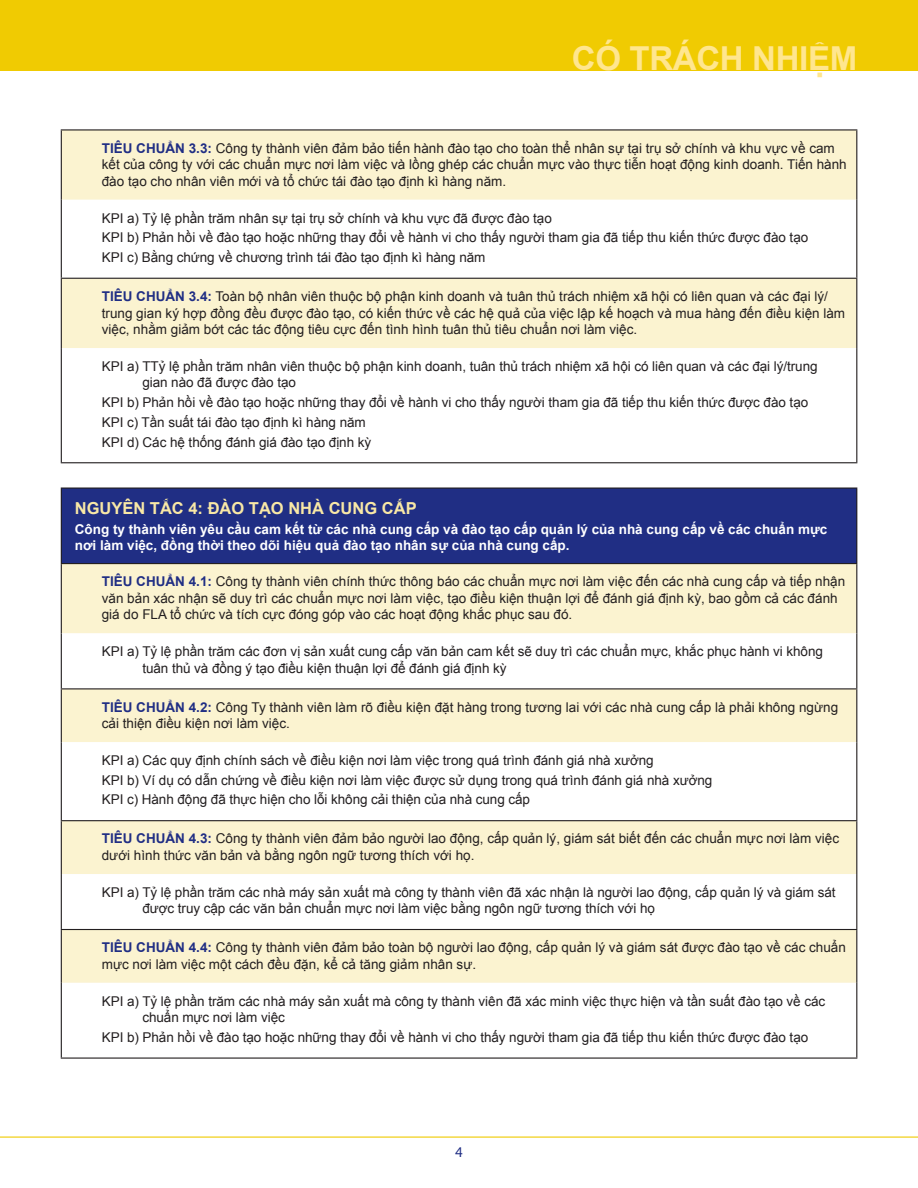
<style>
.page{position:relative;width:918px;height:1188px;background:#fff}
.page>*{position:absolute;margin:0;border:0;box-sizing:border-box;transform-origin:0 0}
.t1{font:700 33px "Arial";letter-spacing:-.01em;color:#ffe68f}
.t2{font:700 16.5px "Arial";color:#f9e8a6}
.t3{font:13.5px/16.5px "Arial";letter-spacing:-.005em;color:#231f20}
.t4{font:700 13.5px/16.5px "Arial";color:#fff}
.t5{font:13.5px "Lucida Sans";color:#202e84}
.s1{font-weight:700;color:#202e84}
</style>
<div class="page">
<div style="left:0;top:0;width:918px;height:71px;background:#f0cb02"></div>
<hr style="left:0;top:1137px;width:918px;height:1px;background:#f0cb02">
<div style="left:62px;top:131px;width:794px;height:69px;background:#fbf3d0"></div>
<div style="left:62px;top:277px;width:794px;height:71px;background:#fbf3d0"></div>
<hr style="left:61px;top:200px;width:1px;height:78px;background:#231f20">
<hr style="left:856px;top:200px;width:1px;height:78px;background:#231f20">
<hr style="left:61px;top:348px;width:1px;height:114px;background:#231f20">
<hr style="left:856px;top:348px;width:1px;height:114px;background:#231f20">
<hr style="left:61px;top:129px;width:796px;height:2px;background:#231f20">
<hr style="left:61px;top:131px;width:1px;height:69px;background:#231f20">
<hr style="left:856px;top:131px;width:1px;height:69px;background:#231f20">
<hr style="left:61px;top:278px;width:796px;height:1px;background:#231f20">
<hr style="left:61px;top:279px;width:1px;height:69px;background:#231f20">
<hr style="left:856px;top:279px;width:1px;height:69px;background:#231f20">
<hr style="left:61px;top:462px;width:796px;height:1px;background:#231f20">
<div style="left:61px;top:488px;width:796px;height:76px;background:#202e84"></div>
<div style="left:62px;top:564px;width:794px;height:69px;background:#fbf3d0"></div>
<svg style="left:62px;top:689px;width:794px;height:369px"></svg>
<hr style="left:61px;top:488px;width:796px;height:1px;background:#231f20">
<hr style="left:61px;top:489px;width:1px;height:74px;background:#231f20">
<hr style="left:61px;top:633px;width:1px;height:55px;background:#231f20">
<hr style="left:856px;top:633px;width:1px;height:55px;background:#231f20">
<hr style="left:61px;top:742px;width:1px;height:78px;background:#231f20">
<hr style="left:856px;top:742px;width:1px;height:78px;background:#231f20">
<hr style="left:61px;top:874px;width:1px;height:55px;background:#231f20">
<hr style="left:856px;top:874px;width:1px;height:55px;background:#231f20">
<hr style="left:61px;top:983px;width:1px;height:75px;background:#231f20">
<hr style="left:856px;top:983px;width:1px;height:75px;background:#231f20">
<hr style="left:61px;top:563px;width:796px;height:1px;background:#231f20">
<hr style="left:61px;top:564px;width:1px;height:69px;background:#231f20">
<hr style="left:856px;top:564px;width:1px;height:69px;background:#231f20">
<hr style="left:61px;top:688px;width:796px;height:1px;background:#231f20">
<hr style="left:61px;top:689px;width:1px;height:53px;background:#231f20">
<hr style="left:856px;top:689px;width:1px;height:53px;background:#231f20">
<hr style="left:61px;top:820px;width:796px;height:1px;background:#231f20">
<hr style="left:61px;top:821px;width:1px;height:53px;background:#231f20">
<hr style="left:856px;top:821px;width:1px;height:53px;background:#231f20">
<hr style="left:61px;top:929px;width:796px;height:1px;background:#231f20">
<hr style="left:61px;top:930px;width:1px;height:53px;background:#231f20">
<hr style="left:856px;top:930px;width:1px;height:53px;background:#231f20">
<hr style="left:61px;top:1058px;width:796px;height:1px;background:#231f20">
<hr style="left:856px;top:489px;width:1px;height:74px;background:#231f20">
<h1 class="t1" style="left:572px;top:37px;width:287px">Có trách nhiệm</h1>
<p class="t3" style="left:102px;top:140px;width:746px"><span class="s1">Tiêu Chuẩn 3.3:</span> Công ty thành viên đảm bảo tiến hành đào tạo cho toàn thể nhân sự tại trụ sở chính và khu vực về cam kết của công ty với các chuẩn mực nơi làm việc và lồng ghép các chuẩn mực vào thực tiễn hoạt động kinh doanh. Tiến hành đào tạo cho nhân viên mới và tổ chức tái đào tạo định kì hàng năm.</p>
<p class="t3" style="left:102px;top:208px;width:708px;line-height:19.8px">KPI a) Tỷ lệ phần trăm nhân sự tại trụ sở chính và khu vực đã được đào tạo<br>KPI b) Phản hồi về đào tạo hoặc những thay đổi về hành vi cho thấy người tham gia đã tiếp thu kiến thức được đào tạo<br>KPI c) Bằng chứng về chương trình tái đào tạo định kì hàng năm</p>
<p class="t3" style="left:102px;top:288px;width:745px"><span class="s1">Tiêu Chuẩn 3.4:</span> Toàn bộ nhân viên thuộc bộ phận kinh doanh và tuân thủ trách nhiệm xã hội có liên quan và các đại lý/ trung gian ký hợp đồng đều được đào tạo, có kiến thức về các hệ quả của việc lập kế hoạch và mua hàng đến điều kiện làm việc, nhằm giảm bớt các tác động tiêu cực đến tình hình tuân thủ tiêu chuẩn nơi làm việc.</p>
<p class="t3" style="left:142px;top:358px;width:677px;text-indent:-41px">KPI a) TTỷ lệ phần trăm nhân viên thuộc bộ phận kinh doanh, tuân thủ trách nhiệm xã hội có liên quan và các đại lý/trung gian nào đã được đào tạo</p>
<p class="t3" style="left:102px;top:393px;width:708px;line-height:19.8px">KPI b) Phản hồi về đào tạo hoặc những thay đổi về hành vi cho thấy người tham gia đã tiếp thu kiến thức được đào tạo<br>KPI c) Tần suất tái đào tạo định kì hàng năm<br>KPI d) Các hệ thống đánh giá đào tạo định kỳ</p>
<p class="t2" style="left:75px;top:497px;width:343px">Nguyên Tắc 4: Đào tạo nhà Cung cấp</p>
<p class="t4" style="left:75px;top:521px;width:754px">Công ty thành viên yêu cầu cam kết từ các nhà cung cấp và đào tạo cấp quản lý của nhà cung cấp về các chuẩn mực nơi làm việc, đồng thời theo dõi hiệu quả đào tạo nhân sự của nhà cung cấp.</p>
<p class="t3" style="left:102px;top:574px;width:745px"><span class="s1">Tiêu Chuẩn 4.1:</span> Công ty thành viên chính thức thông báo các chuẩn mực nơi làm việc đến các nhà cung cấp và tiếp nhận văn bản xác nhận sẽ duy trì các chuẩn mực nơi làm việc, tạo điều kiện thuận lợi để đánh giá định kỳ, bao gồm cả các đánh giá do FLA tổ chức và tích cực đóng góp vào các hoạt động khắc phục sau đó.</p>
<p class="t3" style="left:142px;top:643px;width:682px;text-indent:-41px">KPI a) Tỷ lệ phần trăm các đơn vị sản xuất cung cấp văn bản cam kết sẽ duy trì các chuẩn mực, khắc phục hành vi không tuân thủ và đồng ý tạo điều kiện thuận lợi để đánh giá định kỳ</p>
<p class="t3" style="left:102px;top:699px;width:738px"><span class="s1">Tiêu Chuẩn 4.2:</span> Công Ty thành viên làm rõ điều kiện đặt hàng trong tương lai với các nhà cung cấp là phải không ngừng cải thiện điều kiện nơi làm việc.</p>
<p class="t3" style="left:102px;top:751px;width:612px;line-height:19.8px">KPI a) Các quy định chính sách về điều kiện nơi làm việc trong quá trình đánh giá nhà xưởng<br>KPI b) Ví dụ có dẫn chứng về điều kiện nơi làm việc được sử dụng trong quá trình đánh giá nhà xưởng<br>KPI c) Hành động đã thực hiện cho lỗi không cải thiện của nhà cung cấp</p>
<p class="t3" style="left:102px;top:831px;width:739px"><span class="s1">Tiêu Chuẩn 4.3:</span> Công ty thành viên đảm bảo người lao động, cấp quản lý, giám sát biết đến các chuẩn mực nơi làm việc dưới hình thức văn bản và bằng ngôn ngữ tương thích với họ.</p>
<p class="t3" style="left:142px;top:884px;width:695px;text-indent:-41px">KPI a) Tỷ lệ phần trăm các nhà máy sản xuất mà công ty thành viên đã xác nhận là người lao động, cấp quản lý và giám sát được truy cập các văn bản chuẩn mực nơi làm việc bằng ngôn ngữ tương thích với họ</p>
<p class="t3" style="left:102px;top:939px;width:746px"><span class="s1">Tiêu Chuẩn 4.4:</span> Công ty thành viên đảm bảo toàn bộ người lao động, cấp quản lý và giám sát được đào tạo về các chuẩn mực nơi làm việc một cách đều đặn, kể cả tăng giảm nhân sự.</p>
<p class="t3" style="left:142px;top:993px;width:684px;text-indent:-41px">KPI a) Tỷ lệ phần trăm các nhà máy sản xuất mà công ty thành viên đã xác minh việc thực hiện và tần suất đào tạo về các chuẩn mực nơi làm việc</p>
<p class="t3" style="left:102px;top:1029px;width:708px">KPI b) Phản hồi về đào tạo hoặc những thay đổi về hành vi cho thấy người tham gia đã tiếp thu kiến thức được đào tạo</p>
<p class="t5" style="left:455px;top:1145px;width:10px">4</p>
</div>
